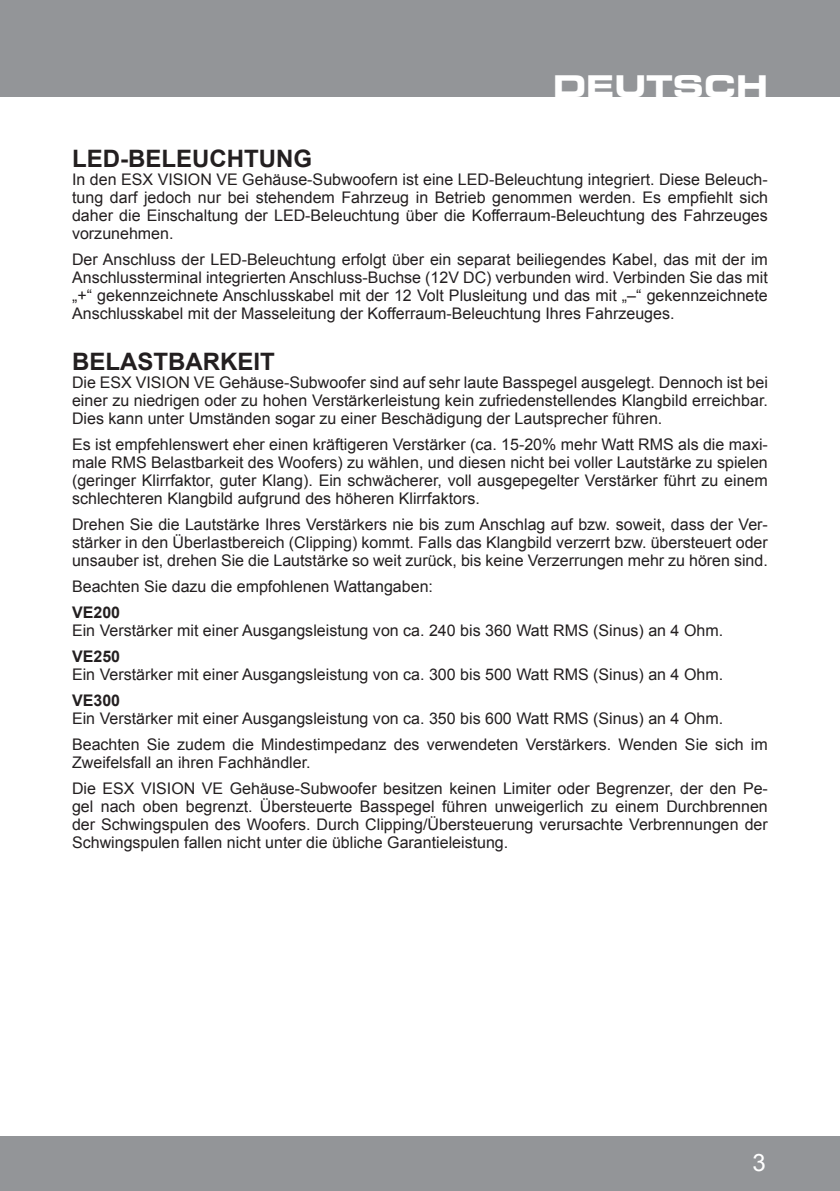
<style>
.page{position:relative;width:840px;height:1191px;background:#fff}
.page>*{position:absolute;margin:0;border:0;box-sizing:border-box;transform-origin:0 0}
.t1{font:30px "Eurostile Bold Extended Two";color:#fff}
.t2{font:700 24px "Arial";color:#231f20}
.t3{font:24px "Arial";color:#fff}
.t4{font:16px/18px "Arial";color:#231f20;text-align:justify}
.t5{font:700 16px "Arial";color:#231f20}
</style>
<div class="page">
<div style="left:0;top:0;width:839px;height:96px;background:#939598"></div>
<div style="left:0;top:1136px;width:839px;height:55px;background:#939598"></div>
<h1 class="t1" style="left:552px;top:69px;width:216px">DEUTSCH</h1>
<h2 class="t2" style="left:72px;top:145px;width:241px">LED-BELEUCHTUNG</h2>
<p class="t4" style="left:72px;top:172px;width:697px">In den ESX VISION VE Gehäuse-Subwoofern ist eine LED-Beleuchtung integriert. Diese Beleuch&shy;tung darf jedoch nur bei stehendem Fahrzeug in Betrieb genommen werden. Es empfiehlt sich daher die Einschaltung der LED-Beleuchtung über die Kofferraum-Beleuchtung des Fahrzeuges vorzunehmen.</p>
<p class="t4" style="left:72px;top:252px;width:697px">Der Anschluss der LED-Beleuchtung erfolgt über ein separat beiliegendes Kabel, das mit der im Anschlussterminal integrierten Anschluss-Buchse (12V DC) verbunden wird. Verbinden Sie das mit „+“ gekennzeichnete Anschlusskabel mit der 12 Volt Plusleitung und das mit „–“ gekennzeichnete Anschlusskabel mit der Masseleitung der Kofferraum-Beleuchtung Ihres Fahrzeuges.</p>
<h2 class="t2" style="left:72px;top:348px;width:204px">BELASTBARKEIT</h2>
<p class="t4" style="left:72px;top:375px;width:697px">Die ESX VISION VE Gehäuse-Subwoofer sind auf sehr laute Basspegel ausgelegt. Dennoch ist bei einer zu niedrigen oder zu hohen Verstärkerleistung kein zufriedenstellendes Klangbild erreichbar.<br>Dies kann unter Umständen sogar zu einer Beschädigung der Lautsprecher führen.</p>
<p class="t4" style="left:72px;top:437px;width:697px">Es ist empfehlenswert eher einen kräftigeren Verstärker (ca. 15-20% mehr Watt RMS als die maxi&shy;male RMS Belastbarkeit des Woofers) zu wählen, und diesen nicht bei voller Lautstärke zu spielen (geringer Klirrfaktor, guter Klang). Ein schwächerer, voll ausgepegelter Verstärker führt zu einem schlechteren Klangbild aufgrund des höheren Klirrfaktors.</p>
<p class="t4" style="left:72px;top:517px;width:697px">Drehen Sie die Lautstärke Ihres Verstärkers nie bis zum Anschlag auf bzw. soweit, dass der Ver&shy;stärker in den Überlastbereich (Clipping) kommt. Falls das Klangbild verzerrt bzw. übersteuert oder unsauber ist, drehen Sie die Lautstärke so weit zurück, bis keine Verzerrungen mehr zu hören sind.</p>
<p class="t4" style="left:72px;top:579px;width:362px">Beachten Sie dazu die empfohlenen Wattangaben:</p>
<p class="t5" style="left:72px;top:603px;width:50px">VE200</p>
<p class="t4" style="left:72px;top:623px;width:652px">Ein Verstärker mit einer Ausgangsleistung von ca. 240 bis 360 Watt RMS (Sinus) an 4 Ohm.</p>
<p class="t5" style="left:72px;top:647px;width:50px">VE250</p>
<p class="t4" style="left:72px;top:667px;width:652px">Ein Verstärker mit einer Ausgangsleistung von ca. 300 bis 500 Watt RMS (Sinus) an 4 Ohm.</p>
<p class="t5" style="left:72px;top:691px;width:50px">VE300</p>
<p class="t4" style="left:72px;top:707px;width:697px;line-height:26px">Ein Verstärker mit einer Ausgangsleistung von ca. 350 bis 600 Watt RMS (Sinus) an 4 Ohm.<br>Beachten Sie zudem die Mindestimpedanz des verwendeten Verstärkers. Wenden Sie sich im</p>
<p class="t4" style="left:72px;top:751px;width:697px;line-height:26px">Zweifelsfall an ihren Fachhändler.<br>Die ESX VISION VE Gehäuse-Subwoofer besitzen keinen Limiter oder Begrenzer, der den Pe-</p>
<p class="t4" style="left:72px;top:799px;width:697px">gel nach oben begrenzt. Übersteuerte Basspegel führen unweigerlich zu einem Durchbrennen der Schwingspulen des Woofers. Durch Clipping/Übersteuerung verursachte Verbrennungen der Schwingspulen fallen nicht unter die übliche Garantieleistung.</p>
<h2 class="t3" style="left:752px;top:1153px;width:15px">3</h2>
</div>
